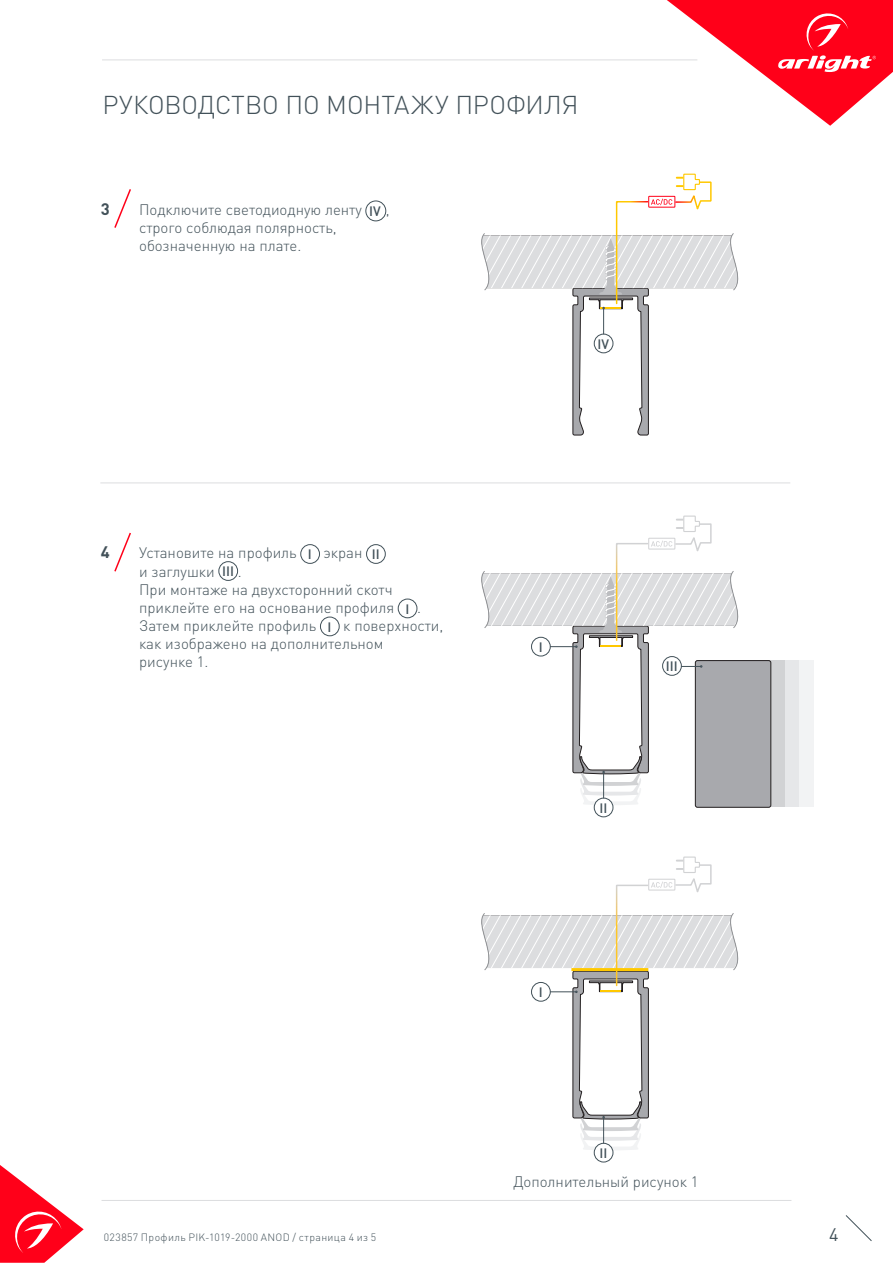
<style>
.page{position:relative;width:893px;height:1263px;background:#fff}
.page>*{position:absolute;margin:0;border:0;box-sizing:border-box;transform-origin:0 0}
.t1{font:300 25.5px "DIN Pro";letter-spacing:-.005em;color:#425159}
.t2{font:18px "DIN Pro";color:#425159}
.t3{font:700 16.5px "DIN Pro";color:#425159}
.t4{font:300 15px/18px "DIN Pro";color:#425159}
.t5{font:500 13.5px "DIN Pro";color:#425159}
.t6{font:300 10.5px "DIN Pro";letter-spacing:.04em;color:#425159}
</style>
<div class="page">
<svg style="left:0;top:1165px;width:84px;height:98px"></svg>
<svg style="left:845px;top:1215px;width:27px;height:26px"></svg>
<svg style="left:667px;top:0;width:226px;height:126px"></svg>
<hr style="left:102px;top:60px;width:595px;height:1px;background:#dcdddf">
<hr style="left:102px;top:1200px;width:689px;height:1px;background:#dcdddf">
<hr style="left:100px;top:482px;width:690px;height:1px;background:#dcdddf">
<div style="left:366px;top:201px;width:20px;height:20px;border:1px solid #425159;border-radius:50%"></div>
<div style="left:301px;top:544px;width:19px;height:20px;border:1px solid #425159;border-radius:50%"></div>
<div style="left:366px;top:544px;width:19px;height:20px;border:1px solid #425159;border-radius:50%"></div>
<div style="left:219px;top:561px;width:19px;height:20px;border:1px solid #425159;border-radius:50%"></div>
<div style="left:398px;top:599px;width:19px;height:19px;border:1px solid #425159;border-radius:50%"></div>
<div style="left:320px;top:617px;width:19px;height:19px;border:1px solid #425159;border-radius:50%"></div>
<svg style="left:114px;top:189px;width:17px;height:39px"></svg>
<svg style="left:114px;top:532px;width:17px;height:40px"></svg>
<svg style="left:481px;top:173px;width:258px;height:263px"></svg>
<div style="left:594px;top:798px;width:19px;height:19px;border:1px solid #425159;border-radius:50%"></div>
<div style="left:594px;top:1143px;width:19px;height:19px;border:1px solid #425159;border-radius:50%"></div>
<svg style="left:481px;top:856px;width:258px;height:304px"></svg>
<hr style="left:571px;top:968px;width:77px;height:3px;background:#ffc800">
<div style="left:738px;top:661px;width:75px;height:146px;background:#f2f3f4"></div>
<div style="left:724px;top:661px;width:75px;height:146px;background:#e6e7e9"></div>
<div style="left:710px;top:661px;width:75px;height:146px;background:#d1d2d4"></div>
<div style="left:695px;top:661px;width:76px;height:146px;background:#a8a9ad;border-radius:2px"></div>
<div style="left:695px;top:660px;width:76px;height:147px;border:1px solid #231f20;border-radius:2px"></div>
<svg style="left:481px;top:515px;width:266px;height:299px"></svg>
<p class="t1" style="left:103px;top:87px;width:477px">РУКОВОДСТВО ПО МОНТАЖУ ПРОФИЛЯ</p>
<p class="t3" style="left:101px;top:198px;width:10px">3</p>
<p class="t4" style="left:139px;top:200px;width:224px">Подключите светодиодную ленту</p>
<p class="t5" style="left:369px;top:202px;width:13px">IV</p>
<p class="t4" style="left:386px;top:200px;width:5px">,</p>
<p class="t4" style="left:139px;top:218px;width:199px">строго соблюдая полярность, обозначенную на плате.</p>
<p class="t5" style="left:598px;top:335px;width:13px">IV</p>
<p class="t3" style="left:101px;top:541px;width:10px">4</p>
<p class="t4" style="left:139px;top:543px;width:159px">Установите на профиль</p>
<p class="t5" style="left:308px;top:545px;width:5px">I</p>
<p class="t4" style="left:323px;top:543px;width:41px">экран</p>
<p class="t5" style="left:372px;top:545px;width:9px">II</p>
<p class="t4" style="left:139px;top:562px;width:77px">и заглушки</p>
<p class="t5" style="left:222px;top:562px;width:13px">III</p>
<p class="t4" style="left:139px;top:562px;width:257px;text-indent:99px">.<br>При монтаже на двухсторонний скотч приклейте его на основание профиля</p>
<p class="t5" style="left:405px;top:599px;width:5px">I</p>
<p class="t4" style="left:417px;top:598px;width:5px">.</p>
<p class="t4" style="left:139px;top:616px;width:179px">Затем приклейте профиль</p>
<p class="t5" style="left:328px;top:617px;width:5px">I</p>
<p class="t4" style="left:139px;top:616px;width:306px;text-indent:204px">к поверхности, как изображено на дополнительном<br>рисунке 1.</p>
<p class="t5" style="left:539px;top:638px;width:5px">I</p>
<p class="t5" style="left:599px;top:798px;width:9px">II</p>
<p class="t5" style="left:666px;top:657px;width:13px">III</p>
<p class="t5" style="left:539px;top:983px;width:5px">I</p>
<p class="t5" style="left:599px;top:1144px;width:9px">II</p>
<p class="t4" style="left:513px;top:1172px;width:187px">Дополнительный рисунок 1</p>
<p class="t6" style="left:104px;top:1230px;width:274px">023857 Профиль PIK-1019-2000 ANOD / страница 4 из 5</p>
<p class="t2" style="left:829px;top:1222px;width:11px">4</p>
</div>
